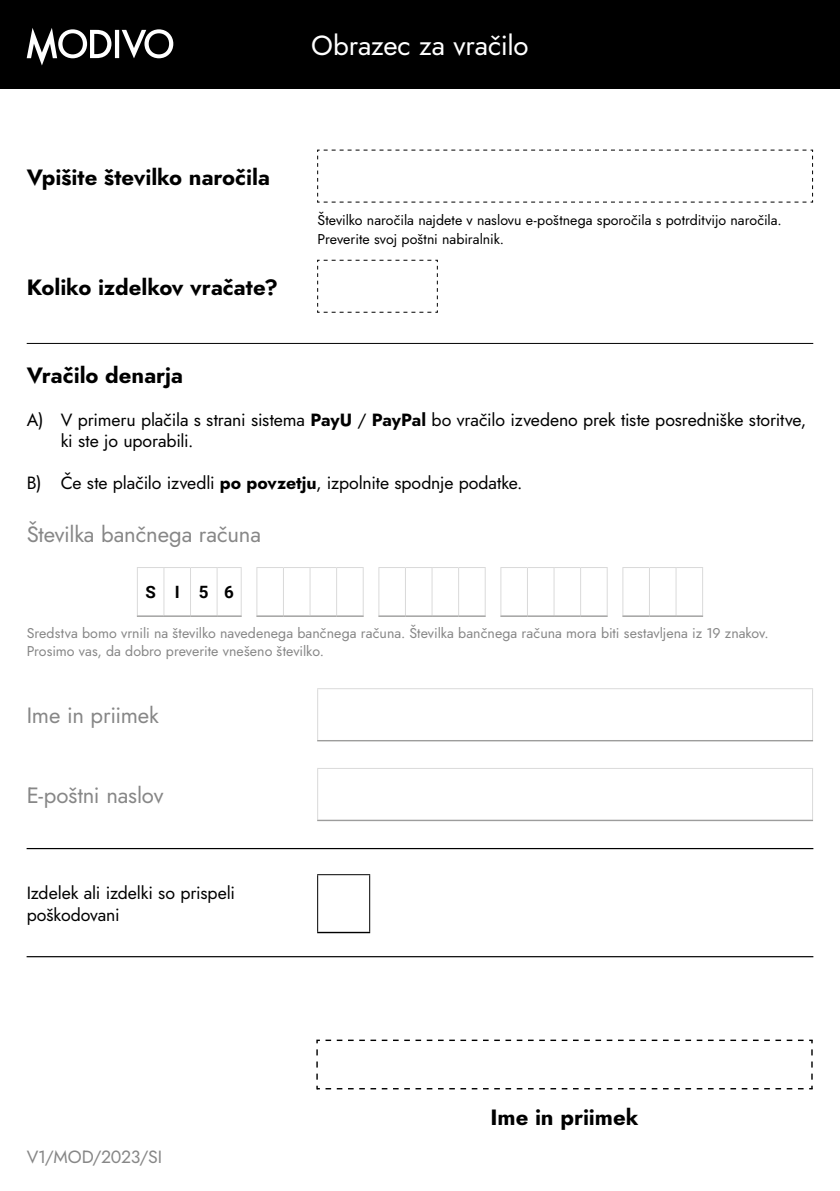
<style>
.page{position:relative;width:840px;height:1191px;background:#fff}
.page>*{position:absolute;margin:0;border:0;box-sizing:border-box;transform-origin:0 0}
.t1{font:27.6px "Jost";letter-spacing:-.005em;color:#fff}
.t2{font:700 22.2px "Jost";color:#000}
.t3{font:22.2px "Jost";letter-spacing:-.01em;color:#878787}
.t4{font:17.6px/21.2px "Jost";letter-spacing:-.005em;color:#000}
.t5{font:17.6px "Jost";letter-spacing:-.01em;color:#878787}
.t6{font:700 17px "Roboto";color:#000}
.t7{font:14.2px/18.4px "Jost";color:#878787}
.t8{font:14.2px/18.4px "Jost";color:#000}
.s1{font-weight:700}
</style>
<div class="page">
<div style="left:0;top:0;width:839px;height:88px;background:#000"></div>
<svg style="left:317px;top:149px;width:496px;height:54px"></svg>
<svg style="left:317px;top:259px;width:121px;height:54px"></svg>
<hr style="left:27px;top:343px;width:785px;height:1px;background:#000">
<hr style="left:216px;top:568px;width:1px;height:47px;background:#dadada">
<hr style="left:283px;top:568px;width:1px;height:47px;background:#dadada">
<hr style="left:405px;top:568px;width:1px;height:47px;background:#dadada">
<hr style="left:431px;top:568px;width:1px;height:47px;background:#dadada">
<hr style="left:458px;top:568px;width:1px;height:47px;background:#dadada">
<hr style="left:526px;top:568px;width:1px;height:47px;background:#dadada">
<hr style="left:553px;top:568px;width:1px;height:47px;background:#dadada">
<hr style="left:579px;top:568px;width:1px;height:47px;background:#dadada">
<hr style="left:622px;top:568px;width:1px;height:47px;background:#dadada">
<hr style="left:648px;top:568px;width:1px;height:47px;background:#dadada">
<hr style="left:675px;top:568px;width:1px;height:47px;background:#dadada">
<hr style="left:190px;top:568px;width:1px;height:47px;background:#dadada">
<hr style="left:137px;top:568px;width:1px;height:47px;background:#dadada">
<hr style="left:137px;top:615px;width:27px;height:2px;background:#9d9d9c">
<hr style="left:163px;top:568px;width:1px;height:47px;background:#dadada">
<svg style="left:137px;top:567px;width:104px;height:1px"></svg>
<hr style="left:240px;top:568px;width:1px;height:47px;background:#dadada">
<hr style="left:164px;top:615px;width:26px;height:2px;background:#9d9d9c">
<hr style="left:190px;top:615px;width:27px;height:2px;background:#9d9d9c">
<hr style="left:217px;top:615px;width:24px;height:2px;background:#9d9d9c">
<hr style="left:256px;top:568px;width:1px;height:47px;background:#dadada">
<hr style="left:362px;top:568px;width:1px;height:47px;background:#dadada">
<hr style="left:256px;top:615px;width:27px;height:2px;background:#9d9d9c">
<hr style="left:283px;top:615px;width:27px;height:2px;background:#9d9d9c">
<hr style="left:336px;top:615px;width:27px;height:2px;background:#9d9d9c">
<hr style="left:378px;top:568px;width:1px;height:47px;background:#dadada">
<svg style="left:378px;top:567px;width:107px;height:1px"></svg>
<hr style="left:484px;top:568px;width:1px;height:47px;background:#dadada">
<hr style="left:378px;top:615px;width:27px;height:2px;background:#9d9d9c">
<hr style="left:405px;top:615px;width:27px;height:2px;background:#9d9d9c">
<hr style="left:432px;top:615px;width:26px;height:2px;background:#9d9d9c">
<hr style="left:458px;top:615px;width:27px;height:2px;background:#9d9d9c">
<hr style="left:500px;top:568px;width:1px;height:47px;background:#dadada">
<svg style="left:500px;top:567px;width:107px;height:1px"></svg>
<hr style="left:606px;top:568px;width:1px;height:47px;background:#dadada">
<hr style="left:500px;top:615px;width:27px;height:2px;background:#9d9d9c">
<hr style="left:527px;top:615px;width:26px;height:2px;background:#9d9d9c">
<hr style="left:553px;top:615px;width:27px;height:2px;background:#9d9d9c">
<hr style="left:580px;top:615px;width:27px;height:2px;background:#9d9d9c">
<svg style="left:622px;top:567px;width:80px;height:1px"></svg>
<hr style="left:701px;top:568px;width:1px;height:47px;background:#dadada">
<hr style="left:622px;top:615px;width:27px;height:2px;background:#9d9d9c">
<hr style="left:649px;top:615px;width:26px;height:2px;background:#9d9d9c">
<hr style="left:675px;top:615px;width:27px;height:2px;background:#9d9d9c">
<svg style="left:256px;top:567px;width:107px;height:1px"></svg>
<hr style="left:309px;top:568px;width:1px;height:47px;background:#dadada">
<hr style="left:336px;top:568px;width:1px;height:47px;background:#dadada">
<hr style="left:310px;top:615px;width:26px;height:2px;background:#9d9d9c">
<hr style="left:317px;top:688px;width:495px;height:1px;background:#dadada">
<hr style="left:317px;top:689px;width:1px;height:51px;background:#dadada">
<hr style="left:811px;top:689px;width:1px;height:51px;background:#dadada">
<hr style="left:317px;top:740px;width:495px;height:1px;background:#9d9d9c">
<hr style="left:317px;top:768px;width:495px;height:1px;background:#dadada">
<hr style="left:317px;top:769px;width:1px;height:50px;background:#dadada">
<hr style="left:811px;top:769px;width:1px;height:50px;background:#dadada">
<hr style="left:317px;top:819px;width:495px;height:2px;background:#9d9d9c">
<hr style="left:317px;top:874px;width:53px;height:1px;background:#000">
<hr style="left:317px;top:875px;width:1px;height:56px;background:#000">
<hr style="left:369px;top:875px;width:1px;height:56px;background:#000">
<hr style="left:317px;top:931px;width:53px;height:2px;background:#000">
<svg style="left:316px;top:1039px;width:496px;height:51px"></svg>
<hr style="left:27px;top:848px;width:785px;height:1px;background:#000">
<hr style="left:27px;top:956px;width:785px;height:1px;background:#000">
<svg style="left:27px;top:28px;width:146px;height:37px"></svg>
<h1 class="t1" style="left:311px;top:26px;width:219px">Obrazec za vračilo</h1>
<p class="t2" style="left:27px;top:161px;width:245px">Vpišite številko naročila</p>
<p class="t2" style="left:27px;top:271px;width:252px">Koliko izdelkov vračate?</p>
<p class="t8" style="left:317px;top:211px;width:465px">Številko naročila najdete v naslovu e-poštnega sporočila s potrditvijo naročila.<br>Preverite svoj poštni nabiralnik.</p>
<p class="t2" style="left:27px;top:360px;width:158px">Vračilo denarja</p>
<p class="t4" style="left:61px;top:409px;width:746px;text-indent:-34px">A) V primeru plačila s strani sistema <span class="s1">PayU</span> / <span class="s1">PayPal</span> bo vračilo izvedeno prek tiste posredniške storitve, ki ste jo uporabili.</p>
<p class="t4" style="left:27px;top:472px;width:497px">B) Če ste plačilo izvedli <span class="s1">po povzetju</span>, izpolnite spodnje podatke.</p>
<p class="t3" style="left:27px;top:518px;width:235px">Številka bančnega računa</p>
<p class="t6" style="left:145px;top:580px;width:90px">SI56</p>
<p class="t7" style="left:27px;top:623px;width:743px">Sredstva bomo vrnili na številko navedenega bančnega računa. Številka bančnega računa mora biti sestavljena iz 19 znakov.<br>Prosimo vas, da dobro preverite vnešeno številko.</p>
<p class="t3" style="left:27px;top:700px;width:133px">Ime in priimek</p>
<p class="t3" style="left:27px;top:780px;width:138px">E-poštni naslov</p>
<p class="t4" style="left:27px;top:882px;width:210px">Izdelek ali izdelki so prispeli poškodovani</p>
<p class="t5" style="left:27px;top:1144px;width:137px">V1/MOD/2023/SI</p>
<p class="t2" style="left:490px;top:1101px;width:149px">Ime in priimek</p>
</div>
